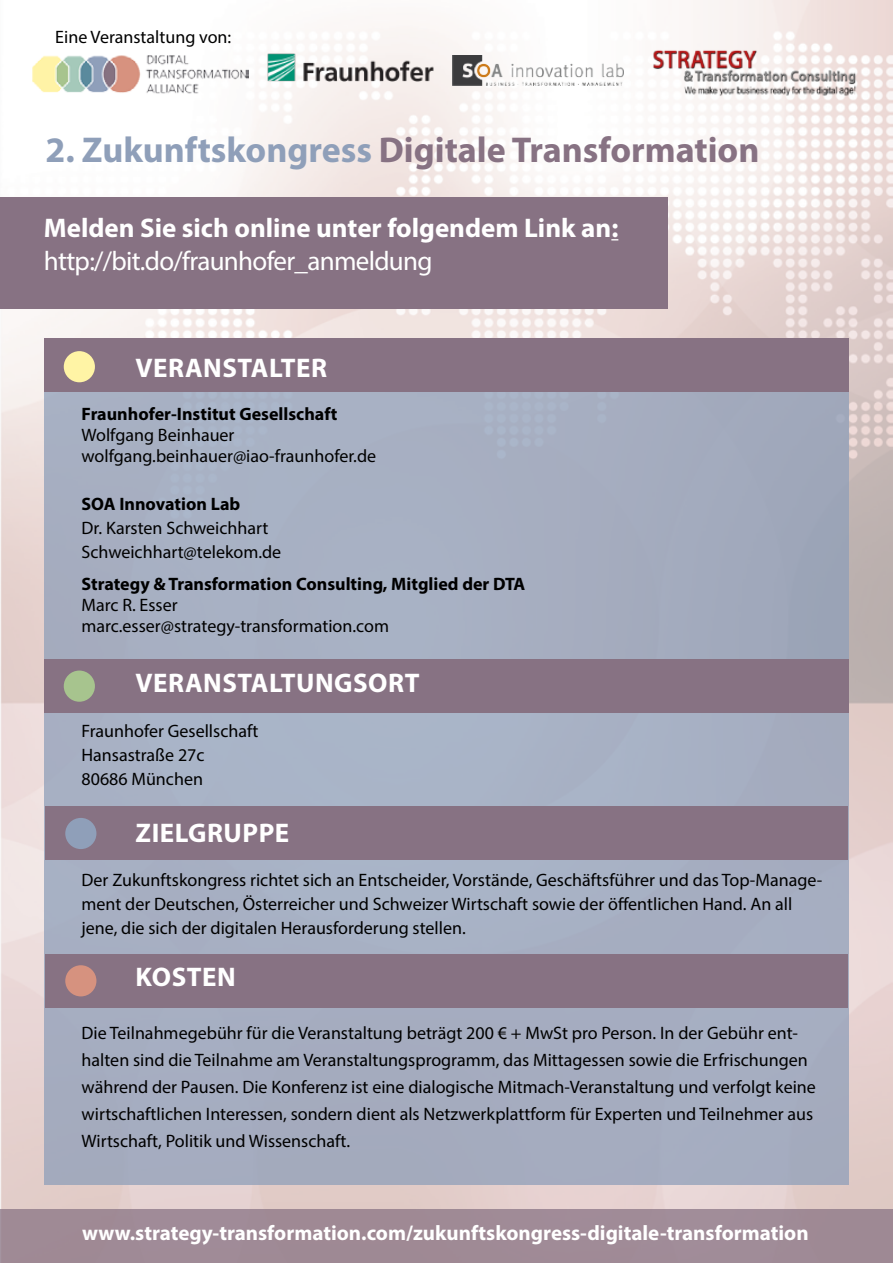
<style>
.page{position:relative;width:893px;height:1263px;background:#fff}
.page>*{position:absolute;margin:0;border:0;box-sizing:border-box;transform-origin:0 0}
.t1{font:700 36px "Myriad Pro";color:#877283}
.t2{font:700 27px/32.4px "Myriad Pro";color:#fff}
.t3{font:700 27px "Myriad Pro";letter-spacing:.02em;color:#fff}
.t4{font:700 21px "Myriad Pro";color:#fff}
.t5{font:18px/27px "Myriad Pro";color:#000}
.t6{font:700 18px "Myriad Pro";color:#000}
.s1{color:#8f9fb9}
.s2{font-weight:400}
</style>
<div class="page">
<img style="left:0;top:1px;width:893px;height:1208px">
<div style="left:0;top:1209px;width:893px;height:54px;background:#9f8a96"></div>
<div style="left:44px;top:338px;width:804px;height:846px;background:#a6aec1"></div>
<div style="left:44px;top:338px;width:804px;height:54px;background:#877283"></div>
<div style="left:64px;top:351px;width:31px;height:31px;background:#fff4a5;border-radius:50%"></div>
<div style="left:44px;top:659px;width:804px;height:54px;background:#877283"></div>
<div style="left:64px;top:670px;width:31px;height:32px;background:#a7c48e;border-radius:50%"></div>
<div style="left:45px;top:807px;width:803px;height:53px;background:#877283"></div>
<div style="left:65px;top:818px;width:31px;height:31px;background:#8f9fb9;border-radius:50%"></div>
<div style="left:0;top:198px;width:668px;height:111px;background:#877283"></div>
<div style="left:45px;top:954px;width:803px;height:54px;background:#877283"></div>
<div style="left:65px;top:965px;width:31px;height:31px;background:#d6927f;border-radius:50%"></div>
<img style="left:32px;top:53px;width:216px;height:45px">
<img style="left:268px;top:53px;width:165px;height:29px">
<img style="left:452px;top:55px;width:172px;height:31px">
<img style="left:651px;top:47px;width:211px;height:50px">
<p class="t5" style="left:55px;top:23px;width:178px">Eine Veranstaltung von:</p>
<p class="t1" style="left:45px;top:126px;width:716px"><span class="s1">2. Zukunftskongress</span> Digitale Transformation</p>
<p class="t2" style="left:44px;top:211px;width:576px">Melden Sie sich online unter folgendem Link an: <span class="s2">http://bit.do/fraunhofer_anmeldung</span></p>
<p class="t3" style="left:136px;top:351px;width:193px">VERANSTALTER</p>
<p class="t6" style="left:82px;top:402px;width:257px">Fraunhofer-Institut Gesellschaft</p>
<p class="t5" style="left:82px;top:424px;width:296px;line-height:21px">Wolfgang Beinhauer wolfgang.beinhauer@iao-fraunhofer.de</p>
<p class="t6" style="left:82px;top:492px;width:160px">SOA Innovation Lab</p>
<p class="t5" style="left:82px;top:514px;width:188px">Dr. Karsten Schweichhart</p>
<p class="t5" style="left:82px;top:538px;width:201px">Schweichhart@telekom.de</p>
<p class="t6" style="left:82px;top:572px;width:445px">Strategy &amp; Transformation Consulting, Mitglied der DTA</p>
<p class="t5" style="left:82px;top:591px;width:98px">Marc R. Esser</p>
<p class="t5" style="left:82px;top:612px;width:309px">marc.esser@strategy-transformation.com</p>
<p class="t3" style="left:136px;top:665px;width:285px">VERANSTALTUNGSORT</p>
<p class="t5" style="left:82px;top:718px;width:178px">Fraunhofer Gesellschaft</p>
<p class="t5" style="left:82px;top:742px;width:124px">Hansastraße 27c</p>
<p class="t5" style="left:82px;top:766px;width:123px">80686 München</p>
<p class="t3" style="left:136px;top:816px;width:155px">ZIELGRUPPE</p>
<p class="t5" style="left:82px;top:867px;width:742px;line-height:24px">Der Zukunftskongress richtet sich an Entscheider, Vorstände, Geschäftsführer und das Top-Manage&shy;ment der Deutschen, Österreicher und Schweizer Wirtschaft sowie der öffentlichen Hand. An all jene, die sich der digitalen Herausforderung stellen.</p>
<p class="t2" style="left:136px;top:960px;width:102px">KOSTEN</p>
<p class="t5" style="left:82px;top:1019px;width:736px">Die Teilnahmegebühr für die Veranstaltung beträgt 200 € + MwSt pro Person. In der Gebühr ent&shy;halten sind die Teilnahme am Veranstaltungsprogramm, das Mittagessen sowie die Erfrischungen während der Pausen. Die Konferenz ist eine dialogische Mitmach-Veranstaltung und verfolgt keine wirtschaftlichen Interessen, sondern dient als Netzwerkplattform für Experten und Teilnehmer aus Wirtschaft, Politik und Wissenschaft.</p>
<p class="t4" style="left:82px;top:1219px;width:728px">www.strategy-transformation.com/zukunftskongress-digitale-transformation</p>
</div>
